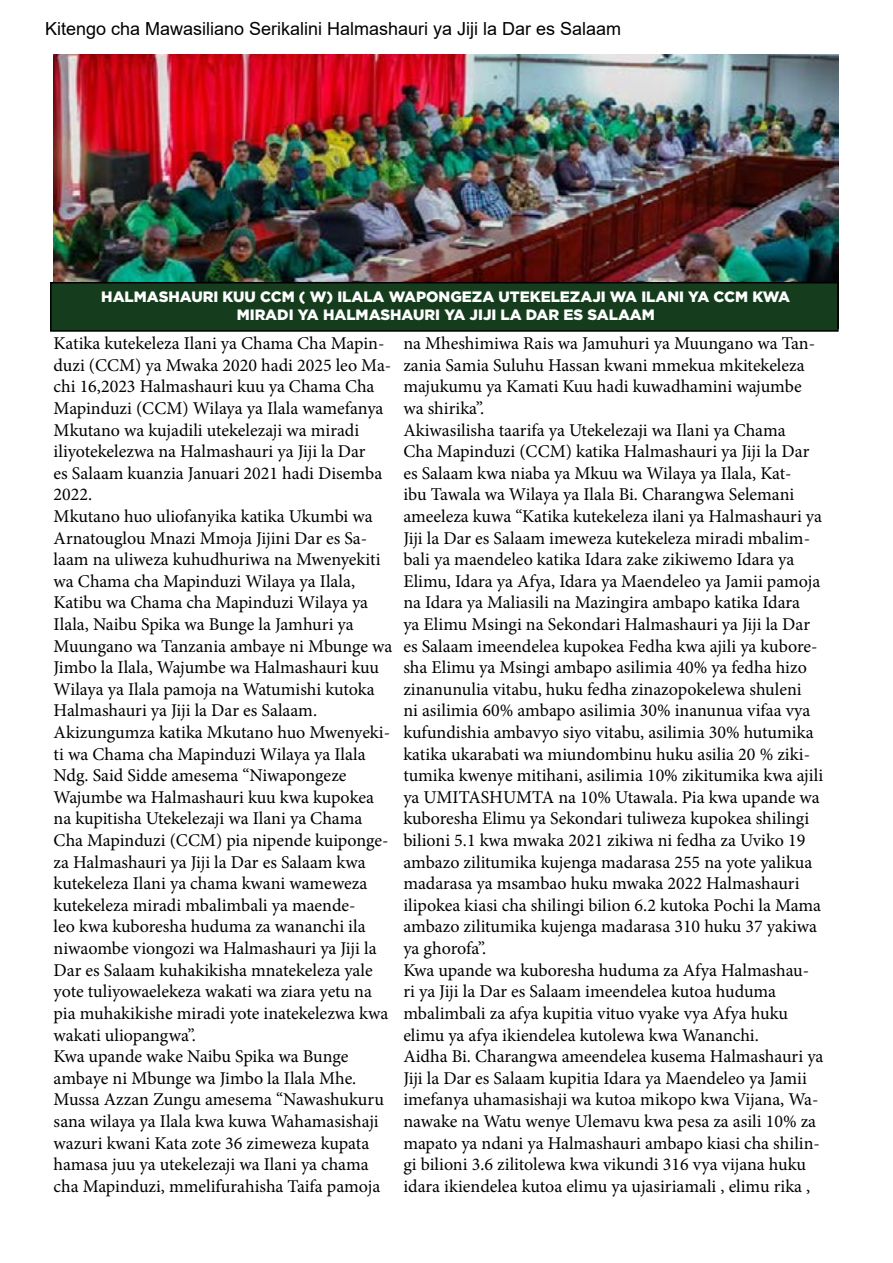
<style>
.page{position:relative;width:893px;height:1263px;background:#fff}
.page>*{position:absolute;margin:0;border:0;box-sizing:border-box;transform-origin:0 0}
.t1{font:18px/21.6px "Minion Pro";color:#000}
.t2{font:18px "Arial";color:#000}
.t3{font:900 15px/18px "Gotham";color:#fff;text-align:center}
</style>
<div class="page">
<img style="left:54px;top:54px;width:785px;height:228px">
<div style="left:51px;top:283px;width:787px;height:48px;background:#153c1d"></div>
<div style="left:50px;top:282px;width:789px;height:50px;border:2px solid #000"></div>
<p class="t2" style="left:45px;top:16px;width:578px">Kitengo cha Mawasiliano Serikalini Halmashauri ya Jiji la Dar es Salaam</p>
<p class="t3" style="left:101px;top:287px;width:690px">HALMASHAURI KUU CCM ( W) ILALA WAPONGEZA UTEKELEZAJI WA ILANI YA CCM KWA<br>MIRADI YA HALMASHAURI YA JIJI LA DAR ES SALAAM</p>
<p class="t1" style="left:54px;top:333px;width:340px">Katika kutekeleza Ilani ya Chama Cha Mapin&shy;duzi (CCM) ya Mwaka 2020 hadi 2025 leo Ma&shy;chi 16,2023 Halmashauri kuu ya Chama Cha Mapinduzi (CCM) Wilaya ya Ilala wamefanya Mkutano wa kujadili utekelezaji wa miradi iliyotekelezwa na Halmashauri ya Jiji la Dar<br>es Salaam kuanzia Januari 2021 hadi Disemba 2022.<br>Mkutano huo uliofanyika katika Ukumbi wa Arnatouglou Mnazi Mmoja Jijini Dar es Sa&shy;laam na uliweza kuhudhuriwa na Mwenyekiti wa Chama cha Mapinduzi Wilaya ya Ilala, Katibu wa Chama cha Mapinduzi Wilaya ya Ilala, Naibu Spika wa Bunge la Jamhuri ya Muungano wa Tanzania ambaye ni Mbunge wa Jimbo la Ilala, Wajumbe wa Halmashauri kuu Wilaya ya Ilala pamoja na Watumishi kutoka Halmashauri ya Jiji la Dar es Salaam.<br>Akizungumza katika Mkutano huo Mwenyeki&shy;ti wa Chama cha Mapinduzi Wilaya ya Ilala Ndg. Said Sidde amesema “Niwapongeze Wajumbe wa Halmashauri kuu kwa kupokea na kupitisha Utekelezaji wa Ilani ya Chama Cha Mapinduzi (CCM) pia nipende kuiponge&shy;za Halmashauri ya Jiji la Dar es Salaam kwa kutekeleza Ilani ya chama kwani wameweza kutekeleza miradi mbalimbali ya maende-<br>leo kwa kuboresha huduma za wananchi ila niwaombe viongozi wa Halmashauri ya Jiji la Dar es Salaam kuhakikisha mnatekeleza yale yote tuliyowaelekeza wakati wa ziara yetu na pia muhakikishe miradi yote inatekelezwa kwa wakati uliopangwa”.<br>Kwa upande wake Naibu Spika wa Bunge ambaye ni Mbunge wa Jimbo la Ilala Mhe.<br>Mussa Azzan Zungu amesema “Nawashukuru sana wilaya ya Ilala kwa kuwa Wahamasishaji wazuri kwani Kata zote 36 zimeweza kupata hamasa juu ya utekelezaji wa Ilani ya chama cha Mapinduzi, mmelifurahisha Taifa pamoja</p>
<p class="t1" style="left:403px;top:333px;width:422px">na Mheshimiwa Rais wa Jamuhuri ya Muungano wa Tan&shy;zania Samia Suluhu Hassan kwani mmekua mkitekeleza majukumu ya Kamati Kuu hadi kuwadhamini wajumbe wa shirika”.<br>Akiwasilisha taarifa ya Utekelezaji wa Ilani ya Chama<br>Cha Mapinduzi (CCM) katika Halmashauri ya Jiji la Dar es Salaam kwa niaba ya Mkuu wa Wilaya ya Ilala, Kat-<br>ibu Tawala wa Wilaya ya Ilala Bi. Charangwa Selemani ameeleza kuwa “Katika kutekeleza ilani ya Halmashauri ya Jiji la Dar es Salaam imeweza kutekeleza miradi mbalim&shy;bali ya maendeleo katika Idara zake zikiwemo Idara ya Elimu, Idara ya Afya, Idara ya Maendeleo ya Jamii pamoja na Idara ya Maliasili na Mazingira ambapo katika Idara<br>ya Elimu Msingi na Sekondari Halmashauri ya Jiji la Dar es Salaam imeendelea kupokea Fedha kwa ajili ya kubore&shy;sha Elimu ya Msingi ambapo asilimia 40% ya fedha hizo zinanunulia vitabu, huku fedha zinazopokelewa shuleni<br>ni asilimia 60% ambapo asilimia 30% inanunua vifaa vya kufundishia ambavyo siyo vitabu, asilimia 30% hutumika katika ukarabati wa miundombinu huku asilia 20 % ziki&shy;tumika kwenye mitihani, asilimia 10% zikitumika kwa ajili ya UMITASHUMTA na 10% Utawala. Pia kwa upande wa kuboresha Elimu ya Sekondari tuliweza kupokea shilingi bilioni 5.1 kwa mwaka 2021 zikiwa ni fedha za Uviko 19 ambazo zilitumika kujenga madarasa 255 na yote yalikua madarasa ya msambao huku mwaka 2022 Halmashauri ilipokea kiasi cha shilingi bilion 6.2 kutoka Pochi la Mama ambazo zilitumika kujenga madarasa 310 huku 37 yakiwa ya ghorofa”.<br>Kwa upande wa kuboresha huduma za Afya Halmashau&shy;ri ya Jiji la Dar es Salaam imeendelea kutoa huduma mbalimbali za afya kupitia vituo vyake vya Afya huku elimu ya afya ikiendelea kutolewa kwa Wananchi.<br>Aidha Bi. Charangwa ameendelea kusema Halmashauri ya Jiji la Dar es Salaam kupitia Idara ya Maendeleo ya Jamii imefanya uhamasishaji wa kutoa mikopo kwa Vijana, Wa&shy;nawake na Watu wenye Ulemavu kwa pesa za asili 10% za mapato ya ndani ya Halmashauri ambapo kiasi cha shilin&shy;gi bilioni 3.6 zilitolewa kwa vikundi 316 vya vijana huku idara ikiendelea kutoa elimu ya ujasiriamali , elimu rika ,</p>
</div>
